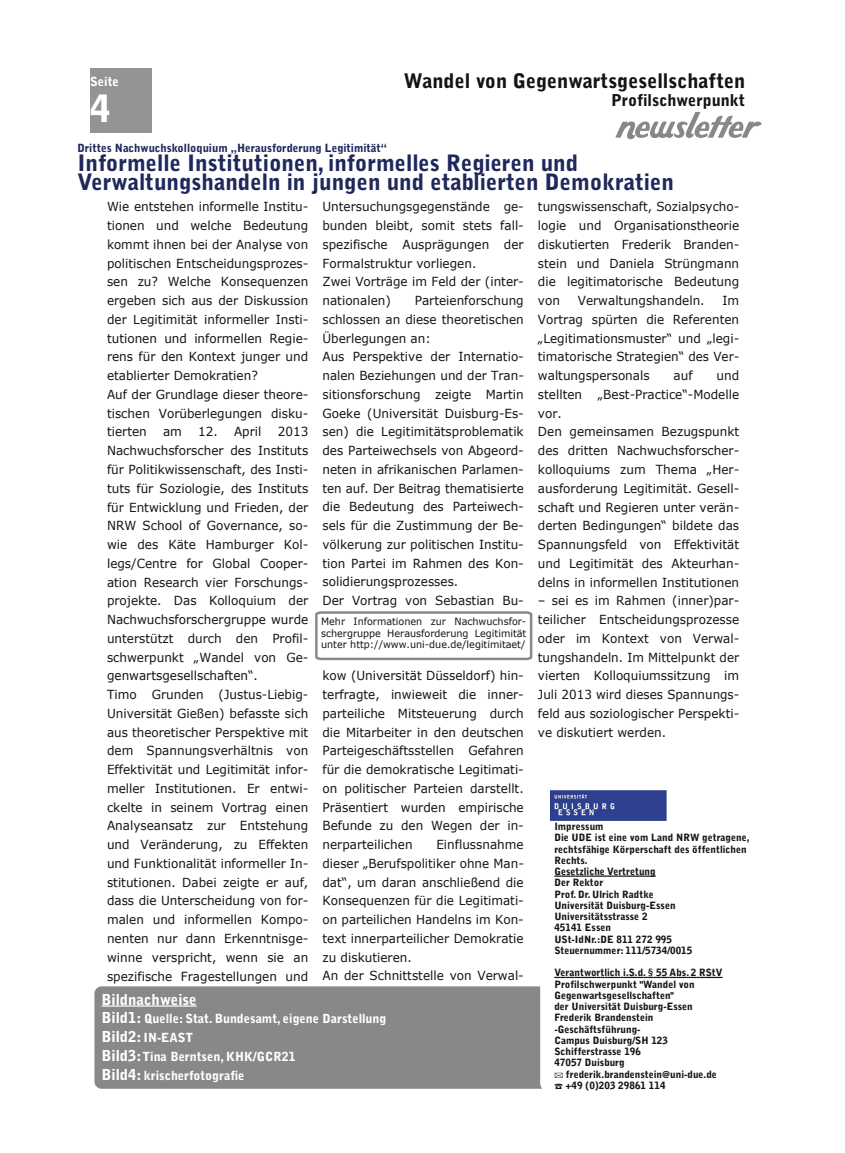
<style>
.page{position:relative;width:845px;height:1153px;background:#fff}
.page>*{position:absolute;margin:0;border:0;box-sizing:border-box;transform-origin:0 0}
.t1{font:62.5px "Wild Ride";color:#888}
.t2{font:900 37.5px "UD Bell Gothic";color:#fff}
.t3{font:900 22.5px/18.8px "UD Bell Gothic";color:#1e285a}
.t4{font:900 20px "UD Bell Gothic";color:#161413}
.t5{font:900 16.25px "UD Bell Gothic";color:#161413}
.t6{font:900 15px "UD Bell Gothic";color:#fff}
.t7{font:12.5px/18.8px "Verdana";color:#161413;scale:.96 1}
.t8{font:900 12.5px/18.8px "UD Bell Gothic";color:#fff}
.t9{font:900 11.25px "UD Bell Gothic";color:#1e285a}
.t10{font:900 10px/11.2px "UD Bell Gothic";color:#161413}
.t11{font:10px/11.8px "Verdana";color:#161413;text-align:justify;scale:.96 1}
.s1{font-size:15px}
.s2{font-family:"Mar Vo Sym";font-weight:400}
</style>
<div class="page">
<div style="left:90px;top:68px;width:62px;height:65px;background:#949494"></div>
<div style="left:94px;top:986px;width:483px;height:102px;background:#888;border-radius:7px"></div>
<svg style="left:101px;top:1005px;width:95px;height:1px"></svg>
<div style="left:540px;top:783px;width:229px;height:310px;background:#fff;border-radius:11px"></div>
<svg style="left:554px;top:875px;width:101px;height:1px"></svg>
<svg style="left:554px;top:976px;width:168px;height:2px"></svg>
<img style="left:550px;top:790px;width:116px;height:30px">
<svg style="left:315px;top:611px;width:218px;height:50px"></svg>
<p class="t8" style="left:90px;top:72px;width:30px">Seite</p>
<h2 class="t2" style="left:90px;top:87px;width:22px">4</h2>
<h3 class="t4" style="left:403px;top:69px;width:342px">Wandel von Gegenwartsgesellschaften</h3>
<h3 class="t5" style="left:610px;top:91px;width:136px">Profilschwerpunkt</h3>
<h1 class="t1" style="left:615px;top:85px;width:144px">newsletter</h1>
<p class="t9" style="left:77px;top:141px;width:311px">Drittes Nachwuchskolloquium „Herausforderung Legitimität“</p>
<h3 class="t3" style="left:77px;top:154px;width:597px">Informelle Institutionen, informelles Regieren und<br>Verwaltungshandeln in jungen und etablierten Demokratien</h3>
<p class="t7" style="left:107px;top:197px;width:211px">Wie entstehen informelle Institu&shy;tionen und welche Bedeutung kommt ihnen bei der Analyse von politischen Entscheidungsprozes&shy;sen zu? Welche Konsequenzen ergeben sich aus der Diskussion der Legitimität informeller Insti&shy;tutionen und informellen Regie&shy;rens für den Kontext junger und etablierter Demokratien?<br>Auf der Grundlage dieser theore&shy;tischen Vorüberlegungen disku&shy;tierten</p>
<p class="t7" style="left:163px;top:422px;width:21px">am</p>
<p class="t7" style="left:198px;top:422px;width:67px">12. April</p>
<p class="t7" style="left:107px;top:422px;width:211px;text-indent:171px">2013<br>Nachwuchsforscher des Instituts für Politikwissenschaft, des Insti&shy;tuts für Soziologie, des Instituts für Entwicklung und Frieden, der<br>NRW School of Governance, so&shy;wie des Käte Hamburger Kol&shy;legs/Centre for Global Cooper&shy;ation Research vier Forschungs&shy;projekte. Das Kolloquium der<br>Nachwuchsforschergruppe wurde unterstützt durch den Profil&shy;schwerpunkt „Wandel von Ge&shy;genwartsgesellschaften“.<br>Timo Grunden (Justus-Liebig-<br>Universität Gießen) befasste sich aus theoretischer Perspektive mit dem Spannungsverhältnis von<br>Effektivität und Legitimität infor&shy;meller Institutionen. Er entwi&shy;ckelte in seinem Vortrag einen<br>Analyseansatz zur Entstehung und Veränderung, zu Effekten und Funktionalität informeller In&shy;stitutionen. Dabei zeigte er auf, dass die Unterscheidung von for&shy;malen und informellen Kompo&shy;nenten nur dann Erkenntnisge&shy;winne verspricht, wenn sie an spezifische Fragestellungen und</p>
<p class="t7" style="left:322px;top:197px;width:211px">Untersuchungsgegenstände ge&shy;bunden bleibt, somit stets fall&shy;spezifische Ausprägungen der<br>Formalstruktur vorliegen.<br>Zwei Vorträge im Feld der (inter&shy;nationalen)</p>
<p class="t7" style="left:322px;top:291px;width:211px;text-indent:92px">Parteienforschung schlossen an diese theoretischen<br>Überlegungen an:<br>Aus Perspektive der Internatio&shy;nalen Beziehungen und der Tran&shy;sitionsforschung zeigte Martin<br>Goeke (Universität Duisburg-Es&shy;sen) die Legitimitätsproblematik des Parteiwechsels von Abgeord&shy;neten in afrikanischen Parlamen&shy;ten auf. Der Beitrag thematisierte die Bedeutung des Parteiwech&shy;sels für die Zustimmung der Be&shy;völkerung zur politischen Institu&shy;tion Partei im Rahmen des Kon&shy;solidierungsprozesses.<br>Der Vortrag von Sebastian Bu-</p>
<p class="t11" style="left:321px;top:615px;width:215px">Mehr Informationen zur Nachwuchsfor&shy;schergruppe Herausforderung Legitimität unter http://www.uni-due.de/legitimitaet/</p>
<p class="t7" style="left:322px;top:666px;width:211px;text-align:justify">kow (Universität Düsseldorf) hin&shy;terfragte, inwieweit die inner&shy;parteiliche Mitsteuerung durch die Mitarbeiter in den deutschen Parteigeschäftsstellen Gefahren für die demokratische Legitimati&shy;on politischer Parteien darstellt.<br>Präsentiert wurden empirische Befunde zu den Wegen der in&shy;nerparteilichen</p>
<p class="t7" style="left:322px;top:834px;width:211px;text-indent:114px">Einflussnahme dieser „Berufspolitiker ohne Man&shy;dat“, um daran anschließend die<br>Konsequenzen für die Legitimati&shy;on parteilichen Handelns im Kon&shy;text innerparteilicher Demokratie zu diskutieren.<br>An der Schnittstelle von Verwal-</p>
<p class="t6" style="left:101px;top:990px;width:97px">Bildnachweise</p>
<p class="t8" style="left:101px;top:1009px;width:286px"><span class="s1">Bild1:</span> Quelle: Stat. Bundesamt, eigene Darstellung<br><span class="s1">Bild2:</span> IN-EAST<br><span class="s1">Bild3:</span>Tina Berntsen, KHK/GCR21<br><span class="s1">Bild4:</span> krischerfotografie</p>
<p class="t7" style="left:537px;top:197px;width:211px;text-align:justify">tungswissenschaft, Sozialpsycho&shy;logie und Organisationstheorie diskutierten Frederik Branden&shy;stein und Daniela Strüngmann die legitimatorische Bedeutung von</p>
<p class="t7" style="left:577px;top:291px;width:133px">Verwaltungshandeln.</p>
<p class="t7" style="left:537px;top:291px;width:211px;text-align:justify;text-indent:184px">Im Vortrag spürten die Referenten „Legitimationsmuster“ und „legi&shy;timatorische Strategien“ des Ver&shy;waltungspersonals</p>
<p class="t7" style="left:673px;top:366px;width:21px">auf</p>
<p class="t7" style="left:537px;top:366px;width:211px;text-indent:178px">und stellten „Best-Practice“-Modelle vor.<br>Den gemeinsamen Bezugspunkt des dritten Nachwuchsforscher&shy;kolloquiums zum Thema „Her&shy;ausforderung Legitimität. Gesell&shy;schaft und Regieren unter verän&shy;derten Bedingungen“ bildete das<br>Spannungsfeld von Effektivität und Legitimität des Akteurhan&shy;delns in informellen Institutionen</p>
<p class="t7" style="left:537px;top:591px;width:211px;text-align:justify">– sei es im Rahmen (inner)par&shy;teilicher Entscheidungsprozesse oder im Kontext von Verwal&shy;tungshandeln. Im Mittelpunkt der vierten Kolloquiumssitzung im Juli 2013 wird dieses Spannungs&shy;feld aus soziologischer Perspekti&shy;ve diskutiert werden.</p>
<p class="t10" style="left:554px;top:821px;width:196px">Impressum<br>Die UDE ist eine vom Land NRW getragene, rechtsfähige Körperschaft des öffentlichen<br>Rechts.<br>Gesetzliche Vertretung<br>Der Rektor<br>Prof. Dr. Ulrich Radtke<br>Universität Duisburg-Essen<br>Universitätsstrasse 2<br>45141 Essen<br>USt-IdNr.:DE 811 272 995<br>Steuernummer: 111/5734/0015</p>
<p class="t10" style="left:554px;top:967px;width:170px">Verantwortlich i.S.d. § 55 Abs. 2 RStV<br>Profilschwerpunkt "Wandel von<br>Gegenwartsgesellschaften"<br>der Universität Duisburg-Essen<br>Frederik Brandenstein -Geschäftsführung-<br>Campus Duisburg/SH 123<br>Schifferstrasse 196<br>47057 Duisburg<br><span class="s2">B</span> frederik.brandenstein@uni-due.de<br><span class="s2">T</span> +49 (0)203 29861 114</p>
</div>
